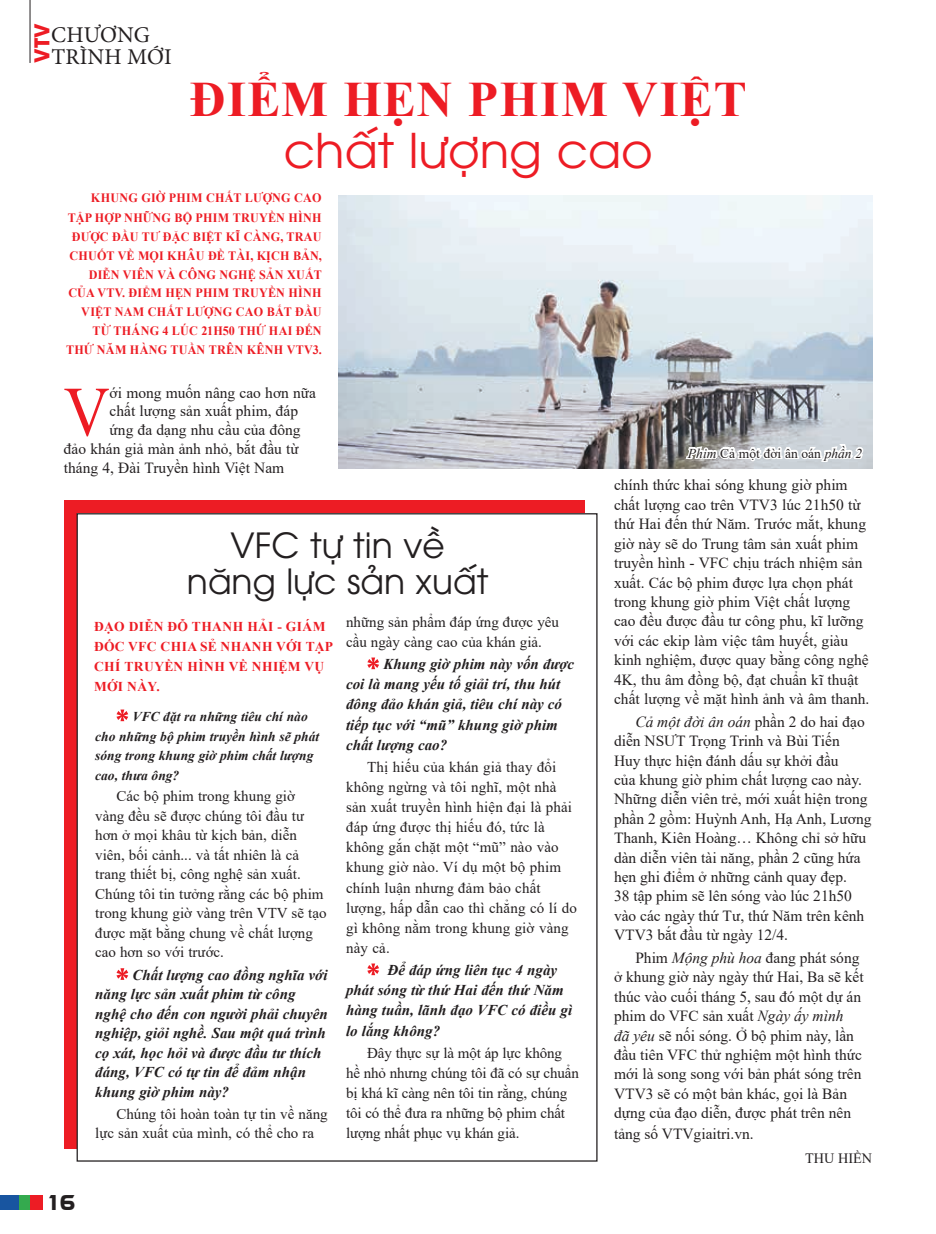
<style>
.page{position:relative;width:936px;height:1234px;background:#fff}
.page>*{position:absolute;margin:0;border:0;box-sizing:border-box;transform-origin:0 0}
.t1{font:70.5px "Times New Roman";color:#ed1c24;scale:.9 1}
.t2{font:700 49.5px "Times New Roman";letter-spacing:.02em;color:#ed1c24}
.t3{font:47.55px "UTM Avo";color:#ed1c24}
.t4{font:34.5px/35.7px "UTM Avo";color:#231f20;text-align:center}
.t5{font:22.5px/21.8px "Minion Pro";letter-spacing:.005em;color:#231f20}
.t6{font:21px "UTM Eremitage";color:#231f20}
.t7{font:700 20.25px "UTM Avo";color:#ed1c24}
.t8{font:15.45px/19.4px "Times New Roman";color:#231f20}
.t9{font:15px/19.5px "Times New Roman";color:#231f20}
.t10{font:italic 700 15px/20.1px "Times New Roman";color:#231f20}
.t11{font:14.25px "Times New Roman";color:#231f20}
.t12{font:italic 700 13.5px/19.5px "Times New Roman";color:#231f20}
.t13{font:700 13.5px/20.2px "Times New Roman";letter-spacing:.035em;color:#ed1c24}
.t14{font:13.5px "Times New Roman";color:#231f20}
.t15{font:700 12.75px/20.2px "Times New Roman";letter-spacing:.025em;color:#ed1c24;text-align:right;scale:.95 1}
.s1{font-style:italic}
</style>
<div class="page">
<div style="left:18px;top:1194px;width:13px;height:15px;background:#34aa4e"></div>
<div style="left:31px;top:1194px;width:12px;height:15px;background:#ed1c24"></div>
<div style="left:0;top:1194px;width:18px;height:15px;background:#1855a0"></div>
<hr style="left:30px;top:0;width:1px;height:63px;background:#231f20">
<div style="left:64px;top:499px;width:520px;height:648px;background:#ed1c24"></div>
<div style="left:77px;top:513px;width:520px;height:647px;background:#fff"></div>
<svg style="left:116px;top:709px;width:12px;height:12px"></svg>
<svg style="left:116px;top:968px;width:12px;height:11px"></svg>
<svg style="left:367px;top:657px;width:12px;height:12px"></svg>
<svg style="left:367px;top:963px;width:12px;height:11px"></svg>
<img style="left:339px;top:195px;width:533px;height:273px">
<svg style="left:684px;top:431px;width:181px;height:38px"></svg>
<h3 class="t7" style="left:25px;top:63px;width:41px;rotate:-90deg">VTV</h3>
<h3 class="t5" style="left:51px;top:24px;width:122px">CHƯƠNG<br>TRÌNH MỚI</h3>
<h2 class="t2" style="left:190px;top:64px;width:542px">ĐIỂM HẸN PHIM VIỆT</h2>
<h3 class="t3" style="left:284px;top:113px;width:370px">chất lượng cao</h3>
<p class="t15" style="left:68px;top:187px;width:269px">KHUNG GIỜ PHIM CHẤT LƯỢNG CAO<br>TẬP HỢP NHỮNG BỘ PHIM TRUYỀN HÌNH</p>
<p class="t15" style="left:72px;top:226px;width:264px">ĐƯỢC ĐẦU TƯ ĐẶC BIỆT KĨ CÀNG, TRAU</p>
<p class="t15" style="left:69px;top:245px;width:267px">CHUỐT VỀ MỌI KHÂU ĐỀ TÀI, KỊCH BẢN,</p>
<p class="t15" style="left:89px;top:264px;width:243px">DIỄN VIÊN VÀ CÔNG NGHỆ SẢN XUẤT</p>
<p class="t15" style="left:68px;top:282px;width:268px">CỦA VTV. ĐIỂM HẸN PHIM TRUYỀN HÌNH</p>
<p class="t15" style="left:81px;top:301px;width:254px">VIỆT NAM CHẤT LƯỢNG CAO BẮT ĐẦU</p>
<p class="t15" style="left:93px;top:320px;width:243px">TỪ THÁNG 4 LÚC 21H50 THỨ HAI ĐẾN</p>
<p class="t15" style="left:66px;top:339px;width:271px">THỨ NĂM HÀNG TUẦN TRÊN KÊNH VTV3.</p>
<h1 class="t1" style="left:64px;top:362px;width:52px">V</h1>
<p class="t8" style="left:110px;top:382px;width:208px">ới mong muốn nâng cao hơn nữa</p>
<p class="t8" style="left:110px;top:401px;width:190px">chất lượng sản xuất phim, đáp</p>
<p class="t8" style="left:110px;top:420px;width:192px">ứng đa dạng nhu cầu của đông</p>
<p class="t8" style="left:64px;top:439px;width:237px">đảo khán giả màn ảnh nhỏ, bắt đầu từ</p>
<p class="t8" style="left:64px;top:458px;width:222px">tháng 4, Đài Truyền hình Việt Nam</p>
<h3 class="t4" style="left:187px;top:524px;width:303px">VFC tự tin về năng lực sản xuất</h3>
<p class="t13" style="left:94px;top:615px;width:241px">ĐẠO DIỄN ĐỖ THANH HẢI - GIÁM<br>ĐỐC VFC CHIA SẺ NHANH VỚI TẠP<br>CHÍ TRUYỀN HÌNH VỀ NHIỆM VỤ<br>MỚI NÀY.</p>
<p class="t9" style="left:346px;top:612px;width:214px">những sản phẩm đáp ứng được yêu cầu ngày càng cao của khán giả.</p>
<p class="t10" style="left:346px;top:653px;width:230px;text-indent:37px">Khung giờ phim này vốn được coi là mang yếu tố giải trí, thu hút đông đảo khán giả, tiêu chí này có tiếp tục với “mũ” khung giờ phim chất lượng cao?</p>
<p class="t9" style="left:346px;top:756px;width:232px;line-height:20.1px;text-indent:21px">Thị hiếu của khán giả thay đổi không ngừng và tôi nghĩ, một nhà sản xuất truyền hình hiện đại là phải đáp ứng được thị hiếu đó, tức là không gắn chặt một “mũ” nào vào khung giờ nào. Ví dụ một bộ phim chính luận nhưng đảm bảo chất lượng, hấp dẫn cao thì chẳng có lí do gì không nằm trong khung giờ vàng này cả.</p>
<p class="t10" style="left:346px;top:959px;width:228px;text-indent:41px">Để đáp ứng liên tục 4 ngày phát sóng từ thứ Hai đến thứ Năm hàng tuần, lãnh đạo VFC có điều gì lo lắng không?</p>
<p class="t9" style="left:346px;top:1041px;width:234px;line-height:20px;text-indent:21px">Đây thực sự là một áp lực không hề nhỏ nhưng chúng tôi đã có sự chuẩn bị khá kĩ càng nên tôi tin rằng, chúng tôi có thể đưa ra những bộ phim chất lượng nhất phục vụ khán giả.</p>
<p class="t12" style="left:95px;top:706px;width:225px;text-indent:37px">VFC đặt ra những tiêu chí nào cho những bộ phim truyền hình sẽ phát sóng trong khung giờ phim chất lượng cao, thưa ông?</p>
<p class="t9" style="left:95px;top:786px;width:233px;text-indent:21px">Các bộ phim trong khung giờ vàng đều sẽ được chúng tôi đầu tư hơn ở mọi khâu từ kịch bản, diễn viên, bối cảnh... và tất nhiên là cả trang thiết bị, công nghệ sản xuất.<br>Chúng tôi tin tưởng rằng các bộ phim trong khung giờ vàng trên VTV sẽ tạo được mặt bằng chung về chất lượng cao hơn so với trước.</p>
<p class="t10" style="left:95px;top:964px;width:234px;line-height:19.5px;text-indent:37px">Chất lượng cao đồng nghĩa với năng lực sản xuất phim từ công nghệ cho đến con người phải chuyên nghiệp, giỏi nghề. Sau một quá trình cọ xát, học hỏi và được đầu tư thích đáng, VFC có tự tin để đảm nhận khung giờ phim này?</p>
<p class="t9" style="left:95px;top:1103px;width:234px;text-indent:21px">Chúng tôi hoàn toàn tự tin về năng lực sản xuất của mình, có thể cho ra</p>
<h3 class="t6" style="left:45px;top:1186px;width:31px">16</h3>
<p class="t14" style="left:688px;top:443px;width:176px"><span class="s1">Phim</span> Cả một đời ân oán <span class="s1">phần 2</span></p>
<p class="t8" style="left:614px;top:475px;width:257px">chính thức khai sóng khung giờ phim chất lượng cao trên VTV3 lúc 21h50 từ thứ Hai đến thứ Năm. Trước mắt, khung giờ này sẽ do Trung tâm sản xuất phim truyền hình - VFC chịu trách nhiệm sản xuất. Các bộ phim được lựa chọn phát trong khung giờ phim Việt chất lượng cao đều được đầu tư công phu, kĩ lưỡng với các ekip làm việc tâm huyết, giàu kinh nghiệm, được quay bằng công nghệ 4K, thu âm đồng bộ, đạt chuẩn kĩ thuật chất lượng về mặt hình ảnh và âm thanh.</p>
<p class="t8" style="left:614px;top:711px;width:259px;text-indent:21px"><span class="s1">Cả một đời ân oán</span> phần 2 do hai đạo diễn NSƯT Trọng Trinh và Bùi Tiến<br>Huy thực hiện đánh dấu sự khởi đầu<br>của khung giờ phim chất lượng cao này.<br>Những diễn viên trẻ, mới xuất hiện trong phần 2 gồm: Huỳnh Anh, Hạ Anh, Lương Thanh, Kiên Hoàng… Không chỉ sở hữu dàn diễn viên tài năng, phần 2 cũng hứa hẹn ghi điểm ở những cảnh quay đẹp.<br>38 tập phim sẽ lên sóng vào lúc 21h50 vào các ngày thứ Tư, thứ Năm trên kênh VTV3 bắt đầu từ ngày 12/4.</p>
<p class="t8" style="left:614px;top:947px;width:251px;text-indent:21px">Phim <span class="s1">Mộng phù hoa</span> đang phát sóng ở khung giờ này ngày thứ Hai, Ba sẽ kết thúc vào cuối tháng 5, sau đó một dự án phim do VFC sản xuất <span class="s1">Ngày ấy mình<br>đã yêu</span> sẽ nối sóng. Ở bộ phim này, lần đầu tiên VFC thử nghiệm một hình thức mới là song song với bản phát sóng trên<br>VTV3 sẽ có một bản khác, gọi là Bản dựng của đạo diễn, được phát trên nên tảng số VTVgiaitri.vn.</p>
<p class="t11" style="left:805px;top:1147px;width:68px">Thu Hiền</p>
</div>
